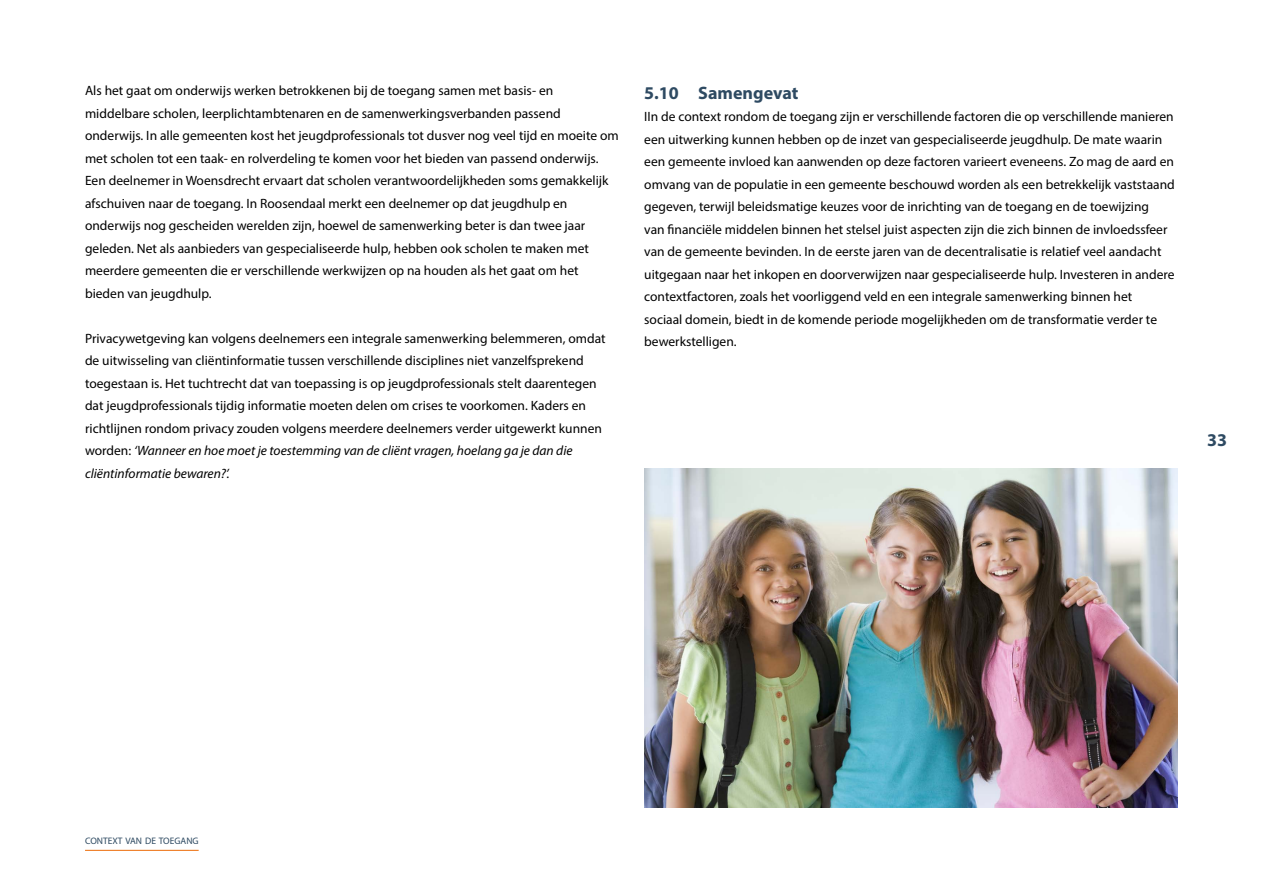
<style>
.page{position:relative;width:1263px;height:893px;background:#fff}
.page>*{position:absolute;margin:0;border:0;box-sizing:border-box;transform-origin:0 0}
.t1{font:700 18px "Myriad Pro";color:#2e4a62}
.t2{font:13.5px/22.5px "Myriad Pro";color:#000}
.t3{font:9.45px "Myriad Pro";color:#2e4a62}
.s1{font-style:italic}
</style>
<div class="page">
<hr style="left:85px;top:850px;width:114px;height:1px;background:#ed6b06">
<img style="left:644px;top:468px;width:534px;height:340px">
<p class="t2" style="left:85px;top:79px;width:535px">Als het gaat om onderwijs werken betrokkenen bij de toegang samen met basis- en middelbare scholen, leerplichtambtenaren en de samenwerkingsverbanden passend onderwijs. In alle gemeenten kost het jeugdprofessionals tot dusver nog veel tijd en moeite om met scholen tot een taak- en rolverdeling te komen voor het bieden van passend onderwijs.<br>Een deelnemer in Woensdrecht ervaart dat scholen verantwoordelijkheden soms gemakkelijk afschuiven naar de toegang. In Roosendaal merkt een deelnemer op dat jeugdhulp en onderwijs nog gescheiden werelden zijn, hoewel de samenwerking beter is dan twee jaar geleden. Net als aanbieders van gespecialiseerde hulp, hebben ook scholen te maken met meerdere gemeenten die er verschillende werkwijzen op na houden als het gaat om het bieden van jeugdhulp.</p>
<p class="t2" style="left:85px;top:327px;width:522px">Privacywetgeving kan volgens deelnemers een integrale samenwerking belemmeren, omdat de uitwisseling van cliëntinformatie tussen verschillende disciplines niet vanzelfsprekend toegestaan is. Het tuchtrecht dat van toepassing is op jeugdprofessionals stelt daarentegen dat jeugdprofessionals tijdig informatie moeten delen om crises te voorkomen. Kaders en richtlijnen rondom privacy zouden volgens meerdere deelnemers verder uitgewerkt kunnen worden: <span class="s1">‘Wanneer en hoe moet je toestemming van de cliënt vragen, hoelang ga je dan die cliëntinformatie bewaren?’.</span></p>
<h1 class="t1" style="left:644px;top:81px;width:156px">5.10 Samengevat</h1>
<p class="t2" style="left:644px;top:105px;width:532px">IIn de context rondom de toegang zijn er verschillende factoren die op verschillende manieren een uitwerking kunnen hebben op de inzet van gespecialiseerde jeugdhulp. De mate waarin een gemeente invloed kan aanwenden op deze factoren varieert eveneens. Zo mag de aard en omvang van de populatie in een gemeente beschouwd worden als een betrekkelijk vaststaand gegeven, terwijl beleidsmatige keuzes voor de inrichting van de toegang en de toewijzing<br>van financiële middelen binnen het stelsel juist aspecten zijn die zich binnen de invloedssfeer van de gemeente bevinden. In de eerste jaren van de decentralisatie is relatief veel aandacht uitgegaan naar het inkopen en doorverwijzen naar gespecialiseerde hulp. Investeren in andere contextfactoren, zoals het voorliggend veld en een integrale samenwerking binnen het<br>sociaal domein, biedt in de komende periode mogelijkheden om de transformatie verder te bewerkstelligen.</p>
<h1 class="t1" style="left:1207px;top:428px;width:21px">33</h1>
<p class="t3" style="left:85px;top:835px;width:115px">CONTEXT VAN DE TOEGANG</p>
</div>
